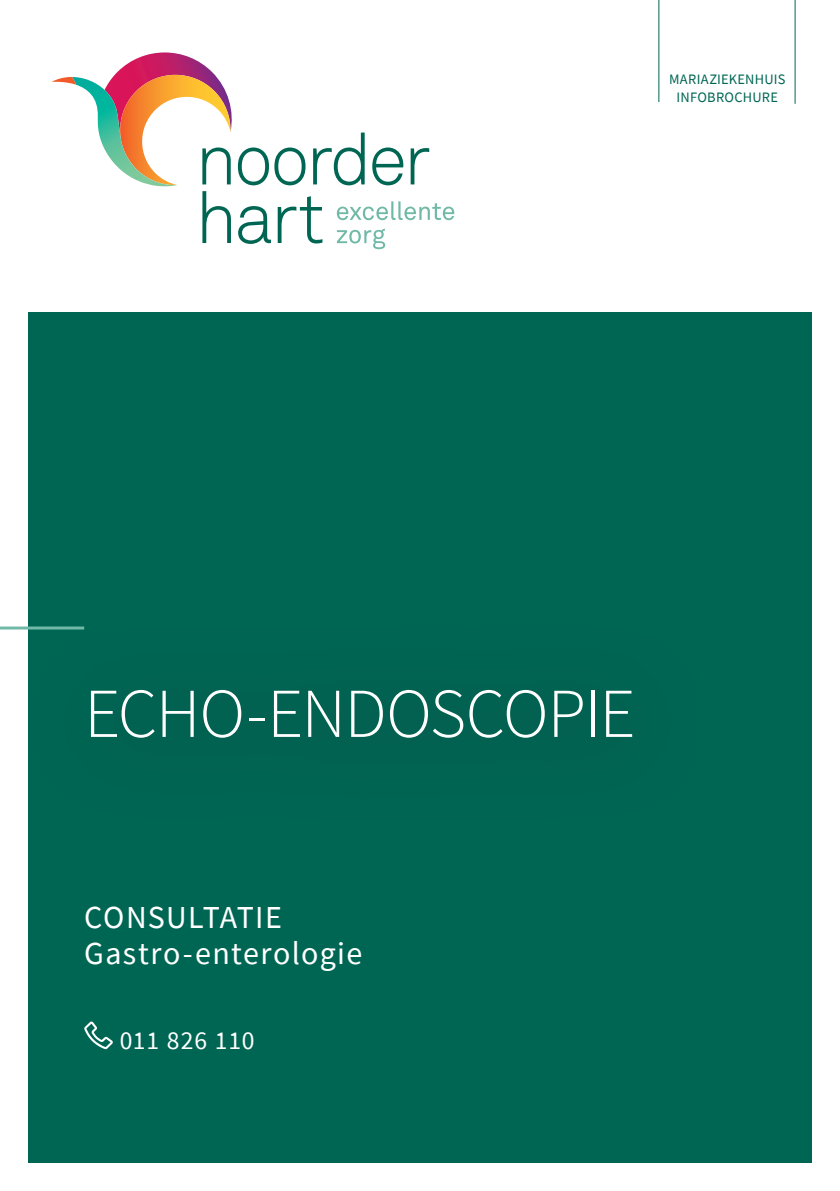
<style>
.page{position:relative;width:840px;height:1191px;background:#fff}
.page>*{position:absolute;margin:0;border:0;box-sizing:border-box;transform-origin:0 0}
.covertitel{font:300 70px "Source Sans Pro";letter-spacing:-.025em;color:#fff}
.Titel_N2{font:32px/36px "Source Sans Pro";letter-spacing:.04em;color:#fff}
.Titel_N2-2{font:25.6px "Source Sans Pro";letter-spacing:.03em;color:#fff}
.t1{font:14.4px "Source Sans Pro";letter-spacing:.015em;color:#006654}
</style>
<div class="page">
<div style="left:28px;top:312px;width:783px;height:850px;background:#006654"></div>
<hr style="left:794px;top:0;width:1px;height:104px;background:#006654">
<hr style="left:0;top:626px;width:84px;height:3px;background:#70b9a7">
<svg style="left:52px;top:52px;width:402px;height:197px"></svg>
<svg style="left:84px;top:1021px;width:29px;height:28px"></svg>
<div style="left:17px;top:615px;width:695px;height:216px;background:#006452"></div>
<hr style="left:658px;top:0;width:1px;height:102px;background:#006654">
<p class="t1" style="left:668px;top:70px;width:118px">MARIAZIEKENHUIS</p>
<p class="t1" style="left:676px;top:88px;width:103px">INFOBROCHURE</p>
<p class="covertitel" style="left:84px;top:670px;width:552px">ECHO-ENDOSCOPIE</p>
<p class="Titel_N2" style="left:84px;top:899px;width:279px">CONSULTATIE<br>Gastro-enterologie</p>
<p class="Titel_N2-2" style="left:120px;top:1024px;width:136px">011 826 110</p>
</div>
